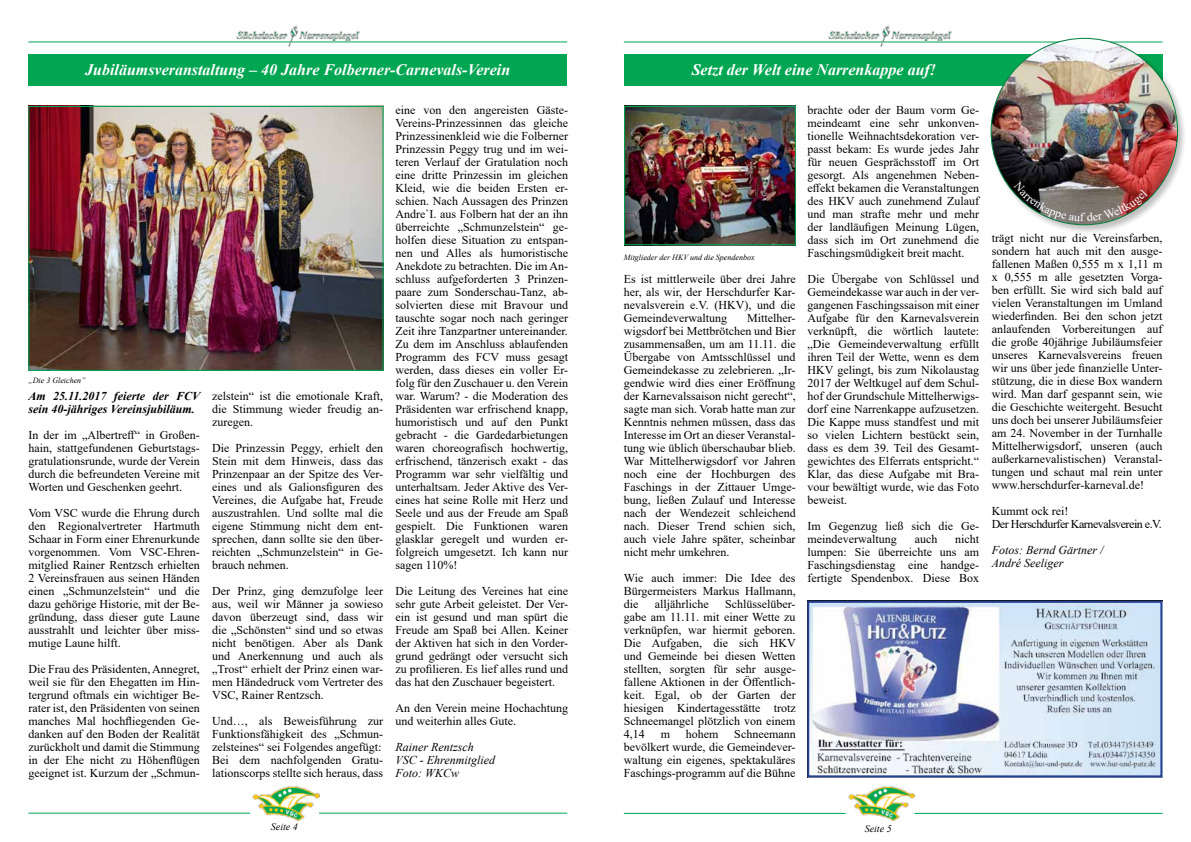
<style>
.page{position:relative;width:1191px;height:842px;background:#fff}
.page>*{position:absolute;margin:0;border:0;box-sizing:border-box;transform-origin:0 0}
.t1{font:italic 700 16px "Times New Roman";color:#fff}
.t2{font:12px/13px "Times New Roman";color:#000;text-align:justify}
.t3{font:italic 12px/13px "Times New Roman";color:#000}
.t4{font:italic 700 12px/13px "Times New Roman";color:#000}
.t5{font:12px/13px "Times New Roman";letter-spacing:-.04em;color:#000}
.t6{font:italic 10px "Times New Roman";color:#000}
.t7{font:italic 8px "Times New Roman";color:#000}
</style>
<div class="page">
<hr style="left:28px;top:813px;width:222px;height:1px;background:#00a651">
<hr style="left:28px;top:41px;width:539px;height:1px;background:#00a651">
<img style="left:253px;top:786px;width:66px;height:34px">
<img style="left:236px;top:25px;width:123px;height:22px">
<div style="left:28px;top:55px;width:539px;height:31px;background:#00a651"></div>
<hr style="left:624px;top:42px;width:538px;height:1px;background:#00a651">
<img style="left:829px;top:25px;width:123px;height:22px">
<div style="left:624px;top:55px;width:538px;height:31px;background:#00a651"></div>
<hr style="left:319px;top:813px;width:248px;height:1px;background:#00a651">
<hr style="left:624px;top:813px;width:221px;height:1px;background:#00a651">
<img style="left:848px;top:786px;width:66px;height:34px">
<hr style="left:914px;top:813px;width:248px;height:1px;background:#00a651">
<img style="left:30px;top:108px;width:351px;height:261px">
<div style="left:28px;top:106px;width:355px;height:265px;border:1px solid #00a651"></div>
<img style="left:626px;top:108px;width:168px;height:135px">
<div style="left:624px;top:106px;width:172px;height:139px;border:1px solid #00a651"></div>
<img style="left:810px;top:604px;width:349px;height:170px">
<div style="left:807px;top:601px;width:355px;height:176px;border:2px solid #25408f"></div>
<div style="left:989px;top:36px;width:198px;height:199px;background:#000;opacity:.25"></div>
<img style="left:991px;top:38px;width:186px;height:187px;border-radius:93px">
<img style="left:1013px;top:181px;width:134px;height:40px">
<h1 class="t1" style="left:85px;top:59px;width:426px">Jubiläumsveranstaltung – 40 Jahre Folberner-Carnevals-Verein</h1>
<h1 class="t1" style="left:691px;top:59px;width:246px">Setzt der Welt eine Narrenkappe auf!</h1>
<p class="t7" style="left:28px;top:374px;width:59px">„Die 3 Gleichen”</p>
<p class="t4" style="left:28px;top:389px;width:173px">Am 25.11.2017 feierte der FCV sein 40-jähriges Vereinsjubiläum.</p>
<p class="t2" style="left:28px;top:428px;width:173px">In der im „Albertreff“ in Großen&shy;hain, stattgefundenen Geburtstags&shy;gratulationsrunde, wurde der Verein durch die befreundeten Vereine mit Worten und Geschenken geehrt.</p>
<p class="t2" style="left:28px;top:506px;width:173px">Vom VSC wurde die Ehrung durch den Regionalvertreter Hartmuth Schaar in Form einer Ehrenurkunde vorgenommen. Vom VSC-Ehren&shy;mitglied Rainer Rentzsch erhielten 2 Vereinsfrauen aus seinen Händen einen „Schmunzelstein“ und die dazu gehörige Historie, mit der Be&shy;gründung, dass dieser gute Laune ausstrahlt und leichter über miss&shy;mutige Laune hilft.</p>
<p class="t2" style="left:28px;top:662px;width:173px">Die Frau des Präsidenten, Annegret, weil sie für den Ehegatten im Hin&shy;tergrund oftmals ein wichtiger Be&shy;rater ist, den Präsidenten von seinen manches Mal hochfliegenden Ge&shy;danken auf den Boden der Realität zurückholt und damit die Stimmung in der Ehe nicht zu Höhenflügen geeignet ist. Kurzum der „Schmun-</p>
<p class="t2" style="left:212px;top:389px;width:172px">zelstein“ ist die emotionale Kraft, die Stimmung wieder freudig an&shy;zuregen.</p>
<p class="t2" style="left:212px;top:441px;width:172px">Die Prinzessin Peggy, erhielt den Stein mit dem Hinweis, dass das Prinzenpaar an der Spitze des Ver&shy;eines und als Galionsfiguren des Vereines, die Aufgabe hat, Freude auszustrahlen. Und sollte mal die eigene Stimmung nicht dem ent&shy;sprechen, dann sollte sie den über&shy;reichten „Schmunzelstein“ in Ge&shy;brauch nehmen.</p>
<p class="t2" style="left:212px;top:584px;width:172px">Der Prinz, ging demzufolge leer aus, weil wir Männer ja sowieso davon überzeugt sind, dass wir die „Schönsten“ sind und so etwas nicht benötigen. Aber als Dank und Anerkennung und auch als „Trost“ erhielt der Prinz einen war&shy;men Händedruck vom Vertreter des VSC, Rainer Rentzsch.</p>
<p class="t2" style="left:212px;top:714px;width:172px;text-align:left">Und…, als Beweisführung zur Funktionsfähigkeit des „Schmun&shy;zelsteines“ sei Folgendes angefügt:<br>Bei dem nachfolgenden Gratu&shy;lationscorps stellte sich heraus, dass</p>
<p class="t2" style="left:395px;top:103px;width:174px">eine von den angereisten Gäste-Vereins-Prinzessinnen das gleiche Prinzessinenkleid wie die Folberner Prinzessin Peggy trug und im wei&shy;teren Verlauf der Gratulation noch eine dritte Prinzessin im gleichen Kleid, wie die beiden Ersten er&shy;schien. Nach Aussagen des Prinzen Andre`I. aus Folbern hat der an ihn überreichte „Schmunzelstein“ ge&shy;holfen diese Situation zu entspan&shy;nen und Alles als humoristische Anekdote zu betrachten. Die im An&shy;schluss aufgeforderten 3 Prinzen&shy;paare zum Sonderschau-Tanz, ab&shy;solvierten diese mit Bravour und tauschte sogar noch nach geringer Zeit ihre Tanzpartner untereinander.<br>Zu dem im Anschluss ablaufenden Programm des FCV muss gesagt werden, dass dieses ein voller Er&shy;folg für den Zuschauer u. den Verein war. Warum? - die Moderation des Präsidenten war erfrischend knapp, humoristisch und auf den Punkt gebracht - die Gardedarbietungen waren choreografisch hochwertig, erfrischend, tänzerisch exakt - das Programm war sehr vielfältig und unterhaltsam. Jeder Aktive des Ver&shy;eines hat seine Rolle mit Herz und Seele und aus der Freude am Spaß gespielt. Die Funktionen waren glasklar geregelt und wurden er&shy;folgreich umgesetzt. Ich kann nur sagen 110%!</p>
<p class="t2" style="left:395px;top:584px;width:174px">Die Leitung des Vereines hat eine sehr gute Arbeit geleistet. Der Ver&shy;ein ist gesund und man spürt die Freude am Spaß bei Allen. Keiner der Aktiven hat sich in den Vorder&shy;grund gedrängt oder versucht sich zu profilieren. Es lief alles rund und das hat den Zuschauer begeistert.</p>
<p class="t2" style="left:395px;top:701px;width:174px">An den Verein meine Hochachtung und weiterhin alles Gute.</p>
<p class="t3" style="left:395px;top:740px;width:101px">Rainer Rentzsch<br>VSC - Ehrenmitglied<br>Foto: WKCw</p>
<p class="t7" style="left:624px;top:251px;width:132px">Mitglieder der HKV und die Spendenbox</p>
<p class="t2" style="left:624px;top:272px;width:173px">Es ist mittlerweile über drei Jahre her, als wir, der Herschdurfer Kar&shy;nevalsverein e.V. (HKV), und die Gemeindeverwaltung</p>
<p class="t2" style="left:624px;top:311px;width:173px;text-indent:123px">Mittelher&shy;wigsdorf bei Mettbrötchen und Bier zusammensaßen, um am 11.11. die Übergabe von Amtsschlüssel und Gemeindekasse zu zelebrieren. „Ir&shy;gendwie wird dies einer Eröffnung der Karnevalssaison nicht gerecht“, sagte man sich. Vorab hatte man zur Kenntnis nehmen müssen, dass das Interesse im Ort an dieser Veranstal&shy;tung wie üblich überschaubar blieb.<br>War Mittelherwigsdorf vor Jahren noch eine der Hochburgen des Faschings in der Zittauer Umge&shy;bung, ließen Zulauf und Interesse nach der Wendezeit schleichend nach. Dieser Trend schien sich, auch viele Jahre später, scheinbar nicht mehr umkehren.</p>
<p class="t2" style="left:624px;top:571px;width:173px">Wie auch immer: Die Idee des Bürgermeisters Markus Hallmann, die</p>
<p class="t2" style="left:655px;top:597px;width:55px">alljährliche</p>
<p class="t2" style="left:624px;top:597px;width:173px;text-indent:101px">Schlüsselüber&shy;gabe am 11.11. mit einer Wette zu verknüpfen, war hiermit geboren.<br>Die Aufgaben, die sich HKV und Gemeinde bei diesen Wetten stellten, sorgten für sehr ausge&shy;fallene Aktionen in der Öffentlich&shy;keit. Egal, ob der Garten der hiesigen Kindertagesstätte trotz Schneemangel plötzlich von einem 4,14</p>
<p class="t2" style="left:624px;top:727px;width:173px;text-indent:110px">Schneemann bevölkert wurde, die Gemeindever&shy;waltung ein eigenes, spektakuläres Faschings-programm auf die Bühne</p>
<p class="t2" style="left:660px;top:727px;width:11px">m</p>
<p class="t2" style="left:686px;top:727px;width:34px">hohem</p>
<p class="t2" style="left:807px;top:103px;width:173px">brachte oder der Baum vorm Ge&shy;meindeamt eine sehr unkonven&shy;tionelle Weihnachtsdekoration ver&shy;passt bekam: Es wurde jedes Jahr für neuen Gesprächsstoff im Ort gesorgt. Als angenehmen Neben&shy;effekt bekamen die Veranstaltungen des HKV auch zunehmend Zulauf und man strafte mehr und mehr der landläufigen Meinung Lügen, dass sich im Ort zunehmend die Faschingsmüdigkeit breit macht.</p>
<p class="t2" style="left:807px;top:272px;width:173px">Die Übergabe von Schlüssel und Gemeindekasse war auch in der ver&shy;gangenen Faschingssaison mit einer Aufgabe für den Karnevalsverein verknüpft, die wörtlich lautete: „Die Gemeindeverwaltung erfüllt ihren Teil der Wette, wenn es dem HKV gelingt, bis zum Nikolaustag 2017 der Weltkugel auf dem Schul&shy;hof der Grundschule Mittelherwigs&shy;dorf eine Narrenkappe aufzusetzen.<br>Die Kappe muss standfest und mit so vielen Lichtern bestückt sein, dass es dem 39. Teil des Gesamt&shy;gewichtes des Elferrats entspricht.“ Klar, das diese Aufgabe mit Bra&shy;vour bewältigt wurde, wie das Foto beweist.</p>
<p class="t2" style="left:807px;top:519px;width:173px">Im Gegenzug ließ sich die Ge&shy;meindeverwaltung</p>
<p class="t2" style="left:807px;top:532px;width:173px;text-indent:148px">nicht lumpen: Sie überreichte uns am Faschingsdienstag eine handge&shy;fertigte Spendenbox. Diese Box</p>
<p class="t2" style="left:914px;top:532px;width:24px">auch</p>
<p class="t2" style="left:991px;top:231px;width:172px">trägt nicht nur die Vereinsfarben, sondern hat auch mit den ausge&shy;fallenen Maßen 0,555 m x 1,11 m x 0,555 m alle gesetzten Vorga&shy;ben erfüllt. Sie wird sich bald auf vielen Veranstaltungen im Umland wiederfinden. Bei den schon jetzt anlaufenden Vorbereitungen auf die große 40jährige Jubiläumsfeier unseres Karnevalsvereins freuen wir uns über jede finanzielle Unter&shy;stützung, die in diese Box wandern wird. Man darf gespannt sein, wie die Geschichte weitergeht. Besucht uns doch bei unserer Jubiläumsfeier am 24. November in der Turnhalle Mittelherwigsdorf, unseren (auch außerkarnevalistischen) Veranstal&shy;tungen und schaut mal rein unter www.herschdurfer-karneval.de!</p>
<p class="t5" style="left:991px;top:504px;width:172px">Kummt ock rei!<br>Der Herschdurfer Karnevalsverein e.V.</p>
<p class="t3" style="left:991px;top:543px;width:113px">Fotos: Bernd Gärtner /<br>André Seeliger</p>
<p class="t6" style="left:271px;top:819px;width:28px">Seite 4</p>
<p class="t6" style="left:864px;top:821px;width:28px">Seite 5</p>
</div>
